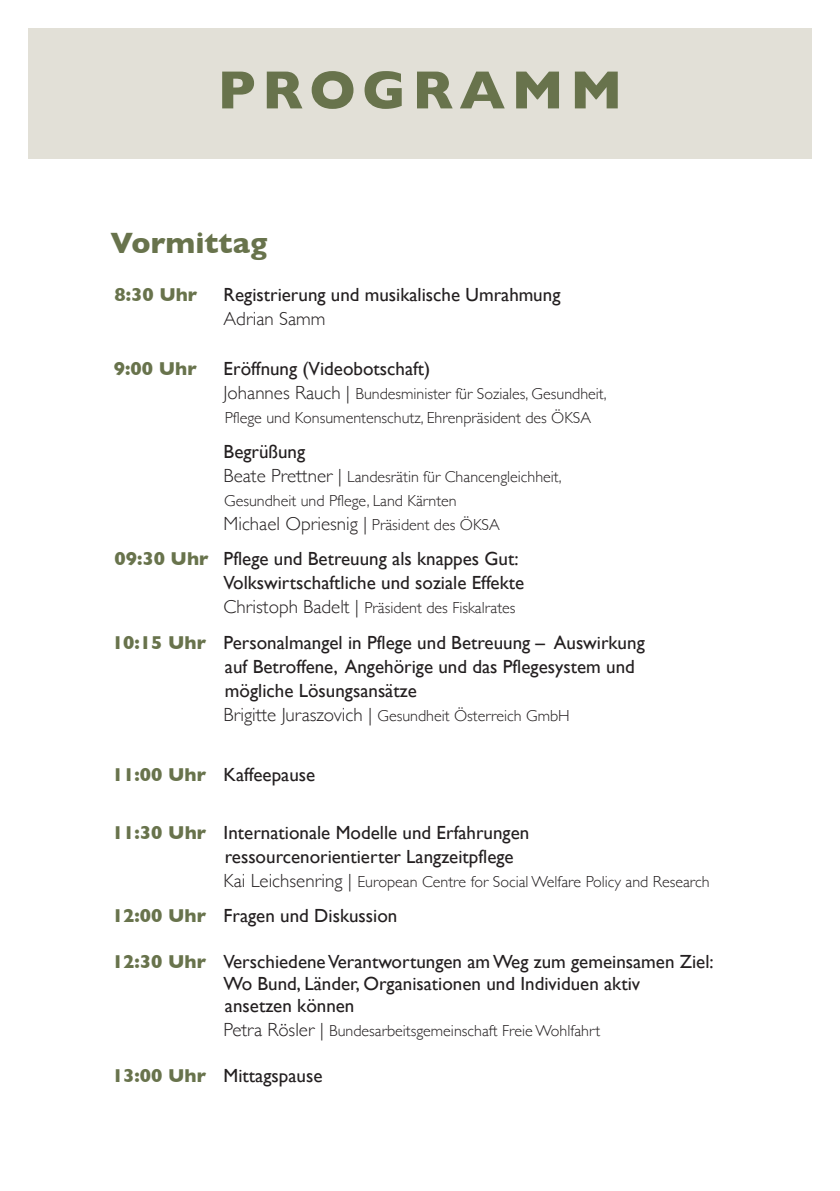
<style>
.page{position:relative;width:840px;height:1191px;background:#fff}
.page>*{position:absolute;margin:0;border:0;box-sizing:border-box;transform-origin:0 0}
.t1{font:700 54.4px "Gill Sans";letter-spacing:.12em;color:#68734c}
.t2{font:700 30px "Gill Sans";color:#68734c}
.t3{font:19px/24px "Gill Sans";color:#231f20}
.t4{font:700 19px "Gill Sans";color:#68734c}
.t5{font:300 19px "Gill Sans";color:#231f20}
.t6{font:300 16px/24px "Gill Sans";color:#231f20}
.s1{font-size:19px}
.s2{font-weight:300}
.s3{font-weight:300;font-size:16px}
.s4{font-weight:700;color:#68734c}
</style>
<div class="page">
<div style="left:28px;top:28px;width:783px;height:131px;background:#e2e0d7"></div>
<h1 class="t1" style="left:217px;top:47px;width:406px">PROGRAMM</h1>
<h2 class="t2" style="left:111px;top:219px;width:158px">Vormittag</h2>
<p class="t4" style="left:114px;top:280px;width:84px">8:30 Uhr</p>
<p class="t3" style="left:223px;top:282px;width:338px">Registrierung und musikalische Umrahmung</p>
<p class="t5" style="left:223px;top:304px;width:103px">Adrian Samm</p>
<p class="t4" style="left:114px;top:353px;width:84px">9:00 Uhr</p>
<p class="t3" style="left:223px;top:356px;width:208px">Eröffnung (Videobotschaft)</p>
<p class="t6" style="left:223px;top:380px;width:384px"><span class="s1">Johannes Rauch |</span> Bundesminister für Soziales, Gesundheit,<br>Pflege und Konsumentenschutz, Ehrenpräsident des ÖKSA</p>
<p class="t3" style="left:223px;top:439px;width:83px">Begrüßung</p>
<p class="t6" style="left:223px;top:464px;width:339px"><span class="s1">Beate Prettner |</span> Landesrätin für Chancengleichheit,<br>Gesundheit und Pflege, Land Kärnten</p>
<p class="t3" style="left:114px;top:505px;width:405px;line-height:35.4px;text-indent:109px"><span class="s2">Michael Opriesnig |</span> <span class="s3">Präsident des ÖKSA<br></span><span class="s4">09:30 Uhr</span> Pflege und Betreuung als knappes Gut:</p>
<p class="t3" style="left:223px;top:570px;width:302px">Volkswirtschaftliche und soziale Effekte</p>
<p class="t6" style="left:223px;top:595px;width:293px"><span class="s1">Christoph Badelt |</span> Präsident des Fiskalrates</p>
<p class="t3" style="left:225px;top:630px;width:421px;text-indent:-113px"><span class="s4">10:15 Uhr</span> Personalmangel in Pflege und Betreuung – Auswirkung auf Betroffene, Angehörige und das Pflegesystem und mögliche Lösungsansätze</p>
<p class="t6" style="left:223px;top:702px;width:347px"><span class="s1">Brigitte Juraszovich |</span> Gesundheit Österreich GmbH</p>
<p class="t3" style="left:112px;top:762px;width:205px"><span class="s4">11:00 Uhr</span> Kaffeepause</p>
<p class="t3" style="left:224px;top:820px;width:306px;text-indent:-113px"><span class="s4">11:30 Uhr</span> Internationale Modelle und Erfahrungen ressourcenorientierter Langzeitpflege</p>
<p class="t6" style="left:223px;top:868px;width:487px"><span class="s1">Kai Leichsenring |</span> European Centre for Social Welfare Policy and Research</p>
<p class="t3" style="left:112px;top:903px;width:287px"><span class="s4">12:00 Uhr</span> Fragen und Diskussion</p>
<p class="t3" style="left:223px;top:950px;width:491px;line-height:22px;text-indent:-111px"><span class="s4">12:30 Uhr</span> Verschiedene Verantwortungen am Weg zum gemeinsamen Ziel:<br>Wo Bund, Länder, Organisationen und Individuen aktiv<br>ansetzen können</p>
<p class="t6" style="left:223px;top:1018px;width:378px"><span class="s1">Petra Rösler |</span> Bundesarbeitsgemeinschaft Freie Wohlfahrt</p>
<p class="t3" style="left:112px;top:1063px;width:212px"><span class="s4">13:00 Uhr</span> Mittagspause</p>
</div>
